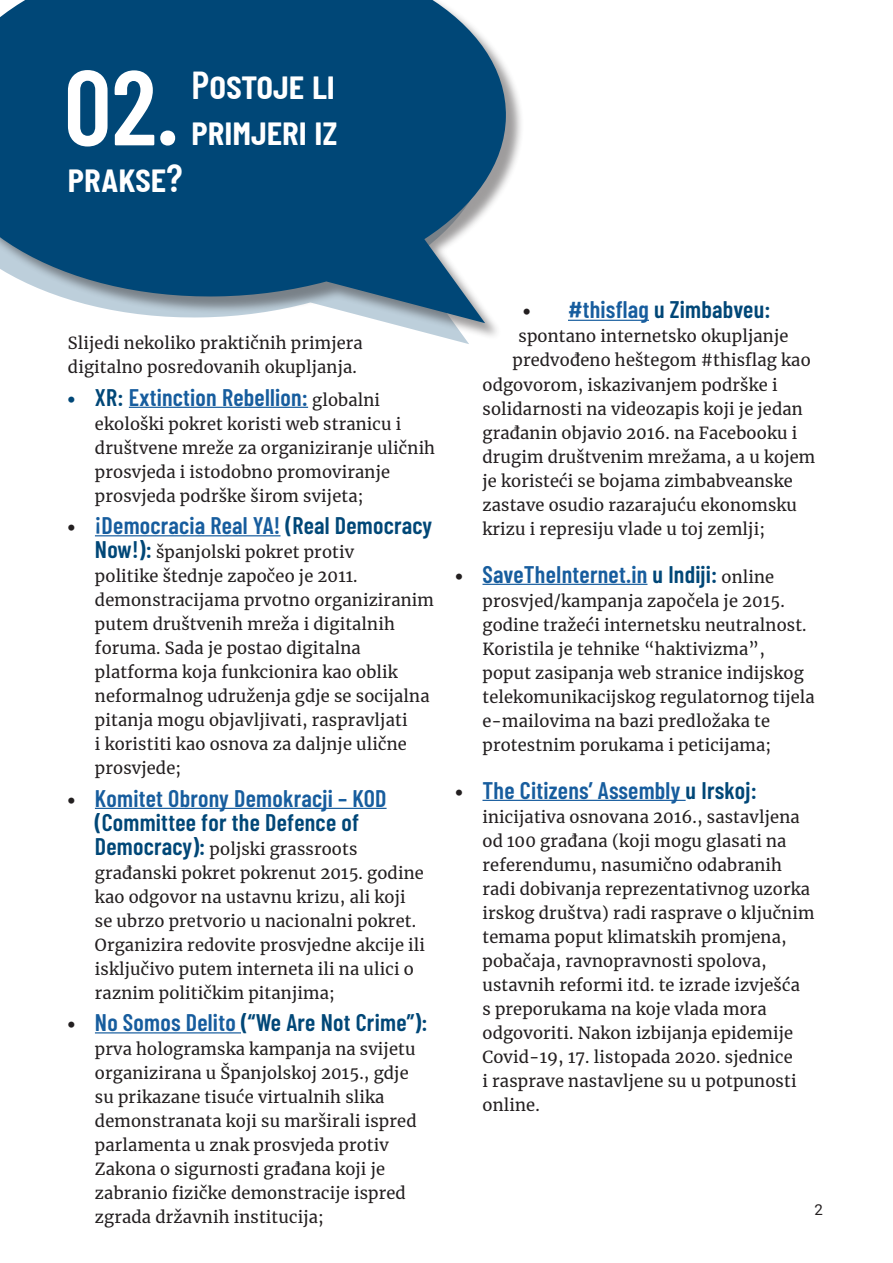
<style>
.page{position:relative;width:893px;height:1263px;background:#fff}
.page>*{position:absolute;margin:0;border:0;box-sizing:border-box;transform-origin:0 0}
.t1{font:600 105.9px "Barlow Condensed";color:#fff}
.t2{font:600 39px/46.8px "Barlow Condensed";color:#fff}
.t3{font:600 24px/24px "Barlow Condensed";letter-spacing:.01em;color:#175d9e;text-align:center}
.t4{font:600 24px "Barlow Condensed";letter-spacing:.01em;color:#004777}
.t5{font:16.5px/24px "Merriweather";letter-spacing:.01em;color:#231f20}
.t6{font:15px "Roboto";color:#231f20}
.s1{color:#004777}
.s2{font-family:"Merriweather";font-weight:400;font-size:16.5px;color:#231f20}
.s3{color:#231f20}
.s4{font-family:"Barlow Condensed";font-weight:600;font-size:24px;color:#004777}
.s5{color:#175d9e}
</style>
<div class="page">
<hr style="left:129px;top:407px;width:179px;height:1px;background:#175d9e">
<hr style="left:95px;top:535px;width:186px;height:1px;background:#175d9e">
<hr style="left:95px;top:808px;width:292px;height:1px;background:#175d9e">
<hr style="left:95px;top:1032px;width:146px;height:1px;background:#175d9e">
<div style="left:0;top:0;width:525px;height:341px;background:#231f20;opacity:.44"></div>
<svg style="left:0;top:0;width:508px;height:323px;background:#235f87"></svg>
<hr style="left:568px;top:320px;width:81px;height:1px;background:#175d9e">
<hr style="left:482px;top:584px;width:165px;height:1px;background:#175d9e">
<hr style="left:482px;top:800px;width:204px;height:1px;background:#175d9e">
<p class="t1" style="left:64px;top:32px;width:116px">02.</p>
<p class="t2" style="left:192px;top:59px;width:147px">Postoje li primjeri iz</p>
<p class="t2" style="left:68px;top:152px;width:116px">prakse?</p>
<p class="t5" style="left:68px;top:330px;width:296px">Slijedi nekoliko praktičnih primjera digitalno posredovanih okupljanja.</p>
<p class="t3" style="left:68px;top:383px;width:314px"><span class="s1">• XR:</span> Extinction Rebellion: <span class="s2">globalni</span></p>
<p class="t5" style="left:95px;top:411px;width:342px">ekološki pokret koristi web stranicu i društvene mreže za organiziranje uličnih prosvjeda i istodobno promoviranje prosvjeda podrške širom svijeta;</p>
<p class="t3" style="left:68px;top:512px;width:366px"><span class="s3">•</span> ¡Democracia Real YA! <span class="s1">(Real Democracy</span></p>
<p class="t5" style="left:95px;top:540px;width:341px"><span class="s4">Now!):</span> španjolski pokret protiv<br>politike štednje započeo je 2011. demonstracijama prvotno organiziranim putem društvenih mreža i digitalnih foruma. Sada je postao digitalna platforma koja funkcionira kao oblik neformalnog udruženja gdje se socijalna pitanja mogu objavljivati, raspravljati<br>i koristiti kao osnova za daljnje ulične prosvjede;</p>
<p class="t3" style="left:68px;top:784px;width:320px"><span class="s3">•</span> Komitet Obrony Demokracji – KOD <span class="s1">(Committee for the Defence of</span></p>
<p class="t5" style="left:95px;top:836px;width:332px"><span class="s4">Democracy):</span> poljski grassroots građanski pokret pokrenut 2015. godine kao odgovor na ustavnu krizu, ali koji se ubrzo pretvorio u nacionalni pokret.<br>Organizira redovite prosvjedne akcije ili isključivo putem interneta ili na ulici o raznim političkim pitanjima;</p>
<p class="t4" style="left:68px;top:1005px;width:361px"><span class="s3">•</span> <span class="s5">No Somos Delito</span> (“We Are Not Crime”):</p>
<p class="t5" style="left:95px;top:1037px;width:323px">prva hologramska kampanja na svijetu organizirana u Španjolskoj 2015., gdje su prikazane tisuće virtualnih slika demonstranata koji su marširali ispred parlamenta u znak prosvjeda protiv Zakona o sigurnosti građana koji je zabranio fizičke demonstracije ispred zgrada državnih institucija;</p>
<p class="t4" style="left:523px;top:293px;width:249px"><span class="s3">•</span> <span class="s5">#thisflag</span> u Zimbabveu:</p>
<p class="t5" style="left:518px;top:324px;width:271px">spontano internetsko okupljanje</p>
<p class="t5" style="left:512px;top:348px;width:300px">predvođeno heštegom #thisflag kao</p>
<p class="t5" style="left:482px;top:372px;width:297px">odgovorom, iskazivanjem podrške i</p>
<p class="t5" style="left:482px;top:396px;width:322px">solidarnosti na videozapis koji je jedan</p>
<p class="t5" style="left:482px;top:420px;width:316px">građanin objavio 2016. na Facebooku i</p>
<p class="t5" style="left:482px;top:444px;width:334px">drugim društvenim mrežama, a u kojem</p>
<p class="t5" style="left:482px;top:468px;width:312px">je koristeći se bojama zimbabveanske</p>
<p class="t5" style="left:482px;top:492px;width:316px">zastave osudio razarajuću ekonomsku</p>
<p class="t5" style="left:482px;top:516px;width:284px">krizu i represiju vlade u toj zemlji;</p>
<p class="t3" style="left:455px;top:560px;width:320px"><span class="s3">•</span> SaveTheInternet.in <span class="s1">u Indiji:</span> <span class="s2">online</span></p>
<p class="t5" style="left:482px;top:588px;width:334px">prosvjed/kampanja započela je 2015. godine tražeći internetsku neutralnost.<br>Koristila je tehnike “haktivizma”, poput zasipanja web stranice indijskog telekomunikacijskog regulatornog tijela e-mailovima na bazi predložaka te protestnim porukama i peticijama;</p>
<p class="t3" style="left:455px;top:776px;width:303px"><span class="s3">•</span> The Citizens’ Assembly <span class="s1">u Irskoj:</span></p>
<p class="t5" style="left:482px;top:804px;width:333px">inicijativa osnovana 2016., sastavljena od 100 građana (koji mogu glasati na referendumu, nasumično odabranih radi dobivanja reprezentativnog uzorka irskog društva) radi rasprave o ključnim temama poput klimatskih promjena, pobačaja, ravnopravnosti spolova, ustavnih reformi itd. te izrade izvješća<br>s preporukama na koje vlada mora odgovoriti. Nakon izbijanja epidemije Covid-19, 17. listopada 2020. sjednice<br>i rasprave nastavljene su u potpunosti online.</p>
<p class="t6" style="left:814px;top:1199px;width:10px">2</p>
</div>
